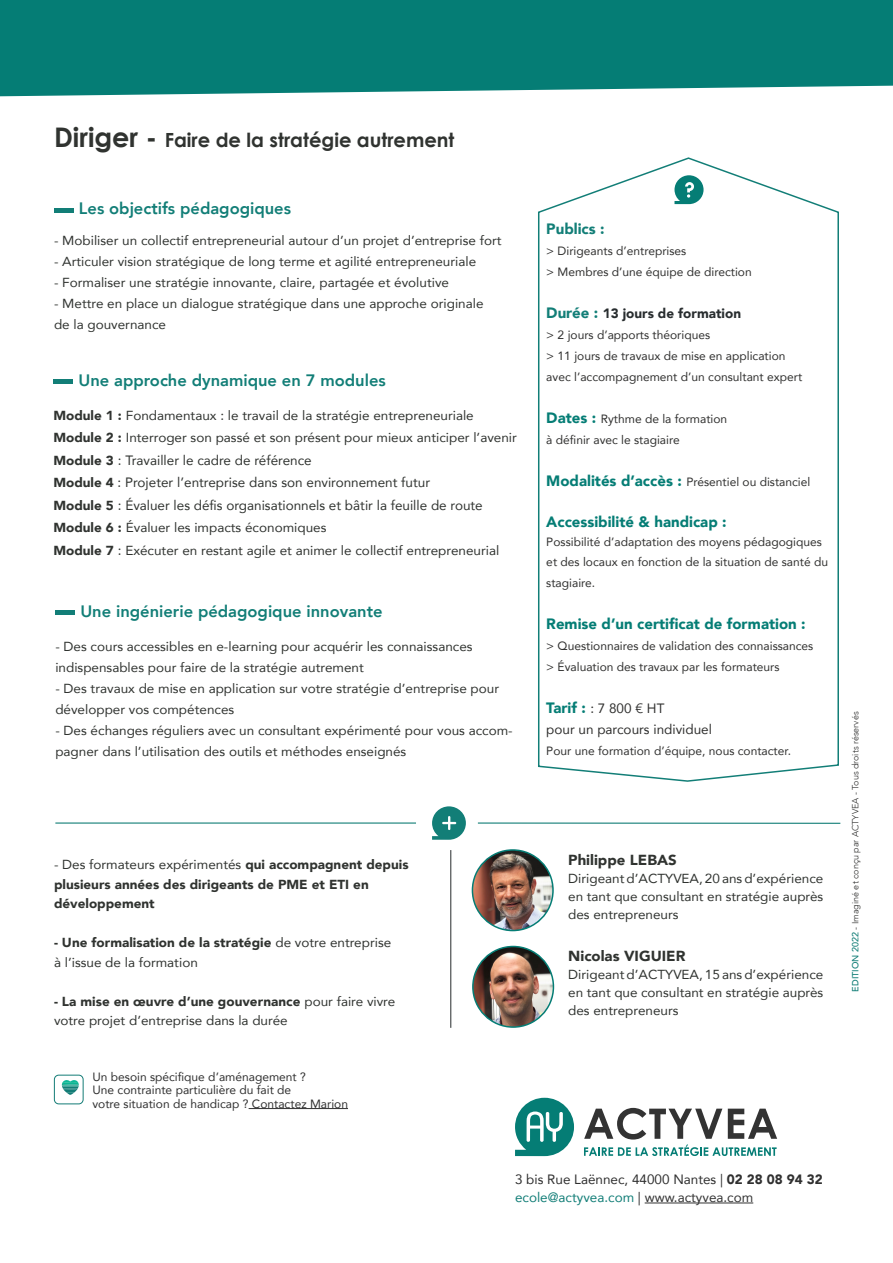
<style>
.page{position:relative;width:893px;height:1263px;background:#fff}
.page>*{position:absolute;margin:0;border:0;box-sizing:border-box;transform-origin:0 0}
.t1{font:700 19.5px "Century Gothic";color:#303330}
.t2{font:800 16.5px "Avenir";color:#127e77}
.t3{font:900 15px "Avenir";color:#057d75}
.t4{font:900 15px "Avenir";color:#127e77}
.t5{font:900 14.55px "Avenir";color:#303330}
.t6{font:13.5px "Avenir";color:#303330}
.t7{font:13.5px "Avenir";color:#30302f}
.t8{font:13.5px "Avenir";color:#303030}
.t9{font:13.5px "Avenir";color:#127e77}
.t10{font:900 13.5px "Avenir";color:#282d2f}
.t11{font:13.05px/18px "Avenir";color:#303330}
.t12{font:900 13.05px/19.5px "Avenir";color:#303330}
.t13{font:12px/19.5px "Avenir";color:#30302f}
.t14{font:12px "Avenir";color:#303030}
.t15{font:300 9px "Avenir";color:#30302f}
.s1{font-size:27px}
.s2{font-weight:900}
.s3{font-weight:900;font-size:13.05px}
.s4{font-size:13.5px}
.s5{font-weight:400}
.s6{font-size:15px;color:#127e77}
.s7{font-weight:900;font-size:15px;color:#057d75}
.s8{font-weight:500;color:#127e77}
.s9{color:#303030}
.s10{color:#333}
</style>
<div class="page">
<svg style="left:538px;top:157px;width:301px;height:625px"></svg>
<svg style="left:674px;top:175px;width:30px;height:29px"></svg>
<hr style="left:53px;top:380px;width:19px;height:4px;background:#127e77">
<div style="left:54px;top:208px;width:19px;height:5px;background:#127e77"></div>
<div style="left:0;top:0;width:893px;height:96px;background:#057d75"></div>
<hr style="left:56px;top:611px;width:19px;height:4px;background:#127e77">
<svg style="left:432px;top:806px;width:34px;height:34px"></svg>
<hr style="left:450px;top:850px;width:1px;height:178px;background:#262a2c">
<hr style="left:55px;top:822px;width:361px;height:2px;background:#127e77">
<hr style="left:478px;top:822px;width:362px;height:2px;background:#127e77">
<img style="left:472px;top:850px;width:81px;height:80px;border-radius:40px">
<div style="left:472px;top:849px;width:82px;height:82px;border:2px solid #057d75;border-radius:50%"></div>
<img style="left:473px;top:946px;width:80px;height:81px;border-radius:40px">
<div style="left:472px;top:946px;width:82px;height:82px;border:2px solid #057d75;border-radius:50%"></div>
<svg style="left:584px;top:1108px;width:193px;height:48px"></svg>
<svg style="left:515px;top:1098px;width:59px;height:58px"></svg>
<hr style="left:645px;top:1202px;width:108px;height:1px;background:#333">
<hr style="left:249px;top:1108px;width:99px;height:1px;background:#303030">
<div style="left:54px;top:1075px;width:30px;height:29px;border:1px solid #137c76;border-radius:4px"></div>
<svg style="left:62px;top:1080px;width:17px;height:15px"></svg>
<p class="t1" style="left:54px;top:125px;width:402px"><span class="s1">Diriger -</span> Faire de la stratégie autrement</p>
<p class="t2" style="left:79px;top:195px;width:214px">Les objectifs pédagogiques</p>
<p class="t11" style="left:54px;top:231px;width:449px">- Mobiliser un collectif entrepreneurial autour d’un projet d’entreprise fort</p>
<p class="t11" style="left:54px;top:252px;width:424px">- Articuler vision stratégique de long terme et agilité entrepreneuriale</p>
<p class="t11" style="left:54px;top:273px;width:396px">- Formaliser une stratégie innovante, claire, partagée et évolutive</p>
<p class="t11" style="left:54px;top:294px;width:431px">- Mettre en place un dialogue stratégique dans une approche originale</p>
<p class="t11" style="left:54px;top:315px;width:114px">de la gouvernance</p>
<p class="t2" style="left:78px;top:368px;width:309px">Une approche dynamique en 7 modules</p>
<p class="t11" style="left:53px;top:404px;width:465px;line-height:22.5px"><span class="s2">Module 1 :</span> Fondamentaux : le travail de la stratégie entrepreneuriale<br><span class="s2">Module 2 :</span> Interroger son passé et son présent pour mieux anticiper l’avenir</p>
<p class="t6" style="left:53px;top:449px;width:260px"><span class="s3">Module 3</span> : Travailler le cadre de référence</p>
<p class="t6" style="left:53px;top:472px;width:378px"><span class="s3">Module 4</span> : Projeter l’entreprise dans son environnement futur</p>
<p class="t6" style="left:53px;top:494px;width:431px"><span class="s3">Module 5</span> : Évaluer les défis organisationnels et bâtir la feuille de route</p>
<p class="t11" style="left:53px;top:518px;width:275px"><span class="s2">Module 6 :</span> Évaluer les impacts économiques</p>
<p class="t11" style="left:53px;top:541px;width:447px"><span class="s2">Module 7</span> <span class="s4">:</span> Exécuter en restant agile et animer le collectif entrepreneurial</p>
<p class="t2" style="left:80px;top:598px;width:304px">Une ingénierie pédagogique innovante</p>
<p class="t11" style="left:55px;top:635px;width:419px;line-height:21px">- Des cours accessibles en e-learning pour acquérir les connaissances indispensables pour faire de la stratégie autrement</p>
<p class="t11" style="left:55px;top:677px;width:445px;line-height:21px">- Des travaux de mise en application sur votre stratégie d’entreprise pour développer vos compétences</p>
<p class="t11" style="left:55px;top:719px;width:459px;line-height:21px">- Des échanges réguliers avec un consultant expérimenté pour vous accom&shy;pagner dans l’utilisation des outils et méthodes enseignés</p>
<p class="t12" style="left:54px;top:854px;width:356px"><span class="s5">- Des formateurs expérimentés</span> qui accompagnent depuis plusieurs années des dirigeants de PME et ETI en développement</p>
<p class="t12" style="left:54px;top:932px;width:339px">- Une formalisation de la stratégie <span class="s5">de votre entreprise</span></p>
<p class="t11" style="left:54px;top:953px;width:145px">à l’issue de la formation</p>
<p class="t12" style="left:54px;top:991px;width:343px">- La mise en œuvre d’une gouvernance <span class="s5">pour faire vivre</span></p>
<p class="t11" style="left:54px;top:1011px;width:235px">votre projet d’entreprise dans la durée</p>
<p class="t14" style="left:92px;top:1067px;width:215px">Un besoin spécifique d’aménagement ?</p>
<p class="t14" style="left:92px;top:1080px;width:200px">Une contrainte particulière du fait de</p>
<p class="t14" style="left:92px;top:1094px;width:257px">votre situation de handicap ? Contactez Marion</p>
<p class="t4" style="left:546px;top:216px;width:60px">Publics :</p>
<p class="t13" style="left:546px;top:241px;width:142px">&gt; Dirigeants d’entreprises</p>
<p class="t13" style="left:546px;top:262px;width:207px">&gt; Membres d’une équipe de direction</p>
<p class="t10" style="left:546px;top:302px;width:196px"><span class="s6">Durée :</span> 13 jours de formation</p>
<p class="t13" style="left:546px;top:325px;width:165px">&gt; 2 jours d’apports théoriques</p>
<p class="t13" style="left:546px;top:346px;width:241px">&gt; 11 jours de travaux de mise en application</p>
<p class="t13" style="left:546px;top:367px;width:257px">avec l’accompagnement d’un consultant expert</p>
<p class="t13" style="left:546px;top:409px;width:182px"><span class="s7">Dates :</span> Rythme de la formation</p>
<p class="t13" style="left:546px;top:430px;width:135px">à définir avec le stagiaire</p>
<p class="t13" style="left:546px;top:472px;width:266px"><span class="s7">Modalités d’accès :</span> Présentiel ou distanciel</p>
<p class="t3" style="left:546px;top:508px;width:182px">Accessibilité &amp; handicap :</p>
<p class="t13" style="left:546px;top:532px;width:283px">Possibilité d’adaptation des moyens pédagogiques et des locaux en fonction de la situation de santé du</p>
<p class="t13" style="left:546px;top:572px;width:50px">stagiaire.</p>
<p class="t3" style="left:546px;top:610px;width:261px">Remise d’un certificat de formation :</p>
<p class="t13" style="left:546px;top:635px;width:269px">&gt; Questionnaires de validation des connaissances</p>
<p class="t13" style="left:546px;top:656px;width:235px">&gt; Évaluation des travaux par les formateurs</p>
<p class="t7" style="left:546px;top:697px;width:120px"><span class="s7">Tarif :</span> : 7 800 € HT</p>
<p class="t7" style="left:546px;top:718px;width:167px">pour un parcours individuel</p>
<p class="t13" style="left:546px;top:740px;width:246px">Pour une formation d’équipe, nous contacter.</p>
<p class="t5" style="left:568px;top:847px;width:110px">Philippe LEBAS</p>
<p class="t11" style="left:568px;top:869px;width:257px;text-align:justify">Dirigeant d’ACTYVEA, 20 ans d’expérience en tant que consultant en stratégie auprès des entrepreneurs</p>
<p class="t5" style="left:568px;top:944px;width:119px">Nicolas VIGUIER</p>
<p class="t11" style="left:568px;top:965px;width:257px;text-align:justify">Dirigeant d’ACTYVEA, 15 ans d’expérience en tant que consultant en stratégie auprès des entrepreneurs</p>
<p class="t15" style="left:850px;top:991px;width:281px;rotate:-90deg"><span class="s8">EDITION 2022</span> - Imaginé et conçu par ACTYVEA - Tous droits réservés</p>
<p class="t8" style="left:515px;top:1168px;width:309px">3 bis Rue Laënnec, 44000 Nantes | <span class="s2">02 28 08 94 32</span></p>
<p class="t9" style="left:515px;top:1186px;width:240px">ecole@actyvea.com <span class="s9">|</span> <span class="s10">www.actyvea.com</span></p>
</div>
